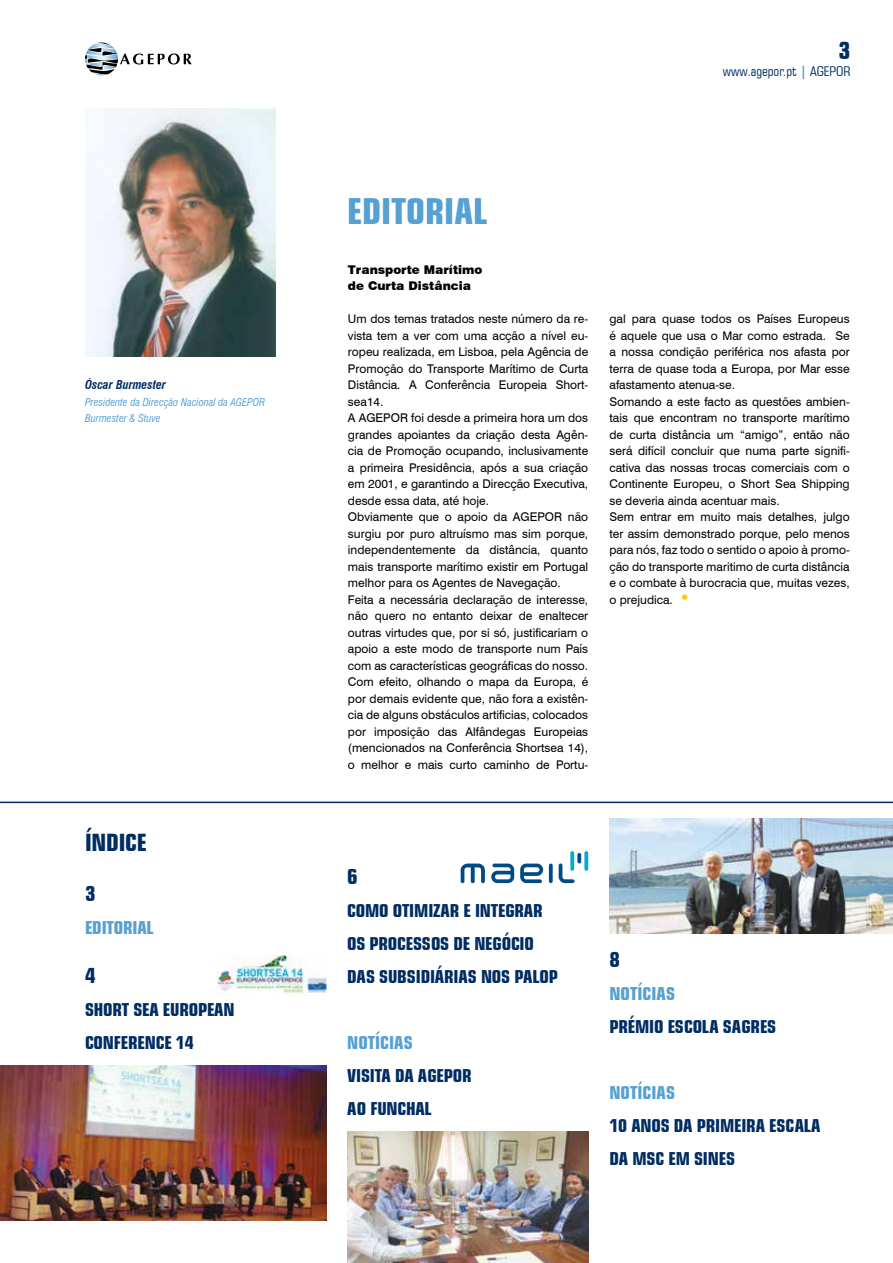
<style>
.page{position:relative;width:893px;height:1263px;background:#fff}
.page>*{position:absolute;margin:0;border:0;box-sizing:border-box;transform-origin:0 0}
.t1{font:700 condensed 36px "Square 721 BT";color:#56a0d3}
.t2{font:700 condensed 24px "Square 721 BT";letter-spacing:-.01em;color:#002d62}
.t3{font:700 condensed 21px "Square 721 BT";color:#002d62}
.t4{font:700 condensed 18px/33px "Square 721 BT";letter-spacing:-.01em;color:#002d62}
.t5{font:700 condensed 18px "Square 721 BT";color:#56a0d3}
.t6{font:condensed 13.5px "Square 721 BT";color:#002d62}
.t7{font:12px/16.5px "Swiss 721 BT";color:#000}
.t8{font:900 12px/16.5px "Swiss 721 BT";color:#000}
.t9{font:italic 700 condensed 12px "Swiss 721 BT";color:#002d62}
.t10{font:italic condensed 10.5px/16.5px "Swiss 721 BT";color:#56a0d3}
.s1{font-weight:700;color:#56a0d3}
.s2{font-size:18px;color:#ffcb05}
</style>
<div class="page">
<svg style="left:85px;top:43px;width:107px;height:32px"></svg>
<hr style="left:0;top:802px;width:893px;height:1px;background:#002d62">
<img style="left:85px;top:109px;width:190px;height:247px">
<svg style="left:577px;top:853px;width:4px;height:10px"></svg>
<svg style="left:570px;top:851px;width:4px;height:20px"></svg>
<svg style="left:584px;top:851px;width:4px;height:20px"></svg>
<svg style="left:461px;top:863px;width:113px;height:20px"></svg>
<img style="left:217px;top:955px;width:109px;height:41px">
<img style="left:0;top:1066px;width:326px;height:154px">
<img style="left:347px;top:1132px;width:241px;height:131px">
<img style="left:609px;top:818px;width:284px;height:116px">
<p class="t9" style="left:85px;top:377px;width:82px">Óscar Burmester</p>
<p class="t10" style="left:85px;top:393px;width:181px">Presidente da Direcção Nacional da AGEPOR<br>Burmester &amp; Stuve</p>
<h2 class="t2" style="left:85px;top:828px;width:63px">ÍNDICE</h2>
<h3 class="t3" style="left:85px;top:880px;width:12px">3</h3>
<h3 class="t5" style="left:85px;top:916px;width:70px">EDITORIAL</h3>
<h3 class="t3" style="left:85px;top:963px;width:12px">4</h3>
<h3 class="t4" style="left:85px;top:993px;width:151px">SHORT SEA EUROPEAN<br>CONFERENCE 14</h3>
<h1 class="t1" style="left:347px;top:189px;width:141px">EDITORIAL</h1>
<h2 class="t2" style="left:838px;top:36px;width:13px">3</h2>
<p class="t6" style="left:723px;top:63px;width:129px">www.agepor.pt <span class="s1">|</span> AGEPOR</p>
<p class="t8" style="left:348px;top:261px;width:136px">Transporte Marítimo de Curta Distância</p>
<p class="t7" style="left:348px;top:310px;width:242px">Um dos temas tratados neste número da re&shy;vista tem a ver com uma acção a nível eu&shy;ropeu realizada, em Lisboa, pela Agência de Promoção do Transporte Marítimo de Curta Distância. A Conferência Europeia Short&shy;sea14.<br>A AGEPOR foi desde a primeira hora um dos grandes apoiantes da criação desta Agên&shy;cia de Promoção ocupando, inclusivamente a primeira Presidência, após a sua criação em 2001, e garantindo a Direcção Executiva, desde essa data, até hoje.<br>Obviamente que o apoio da AGEPOR não surgiu por puro altruísmo mas sim porque, independentemente da distância, quanto mais transporte marítimo existir em Portugal melhor para os Agentes de Navegação.<br>Feita a necessária declaração de interesse, não quero no entanto deixar de enaltecer outras virtudes que, por si só, justificariam o apoio a este modo de transporte num País com as características geográficas do nosso.<br>Com efeito, olhando o mapa da Europa, é por demais evidente que, não fora a existên&shy;cia de alguns obstáculos artificias, colocados por imposição das Alfândegas Europeias (mencionados na Conferência Shortsea 14), o melhor e mais curto caminho de Portu-</p>
<p class="t7" style="left:609px;top:310px;width:242px">gal para quase todos os Países Europeus é aquele que usa o Mar como estrada. Se a nossa condição periférica nos afasta por terra de quase toda a Europa, por Mar esse afastamento atenua-se.<br>Somando a este facto as questões ambien&shy;tais que encontram no transporte marítimo de curta distância um “amigo”, então não será difícil concluir que numa parte signifi&shy;cativa das nossas trocas comerciais com o Continente Europeu, o Short Sea Shipping se deveria ainda acentuar mais.<br>Sem entrar em muito mais detalhes, julgo ter assim demonstrado porque, pelo menos para nós, faz todo o sentido o apoio à promo&shy;ção do transporte maritimo de curta distância e o combate à burocracia que, muitas vezes, o prejudica. <span class="s2">•</span></p>
<h3 class="t3" style="left:347px;top:864px;width:12px">6</h3>
<h3 class="t4" style="left:347px;top:894px;width:212px">COMO OTIMIZAR E INTEGRAR<br>OS PROCESSOS DE NEGÓCIO<br>DAS SUBSIDIÁRIAS NOS PALOP</h3>
<h3 class="t5" style="left:347px;top:1032px;width:67px">NOTÍCIAS</h3>
<h3 class="t4" style="left:347px;top:1059px;width:126px">VISITA DA AGEPOR<br>AO FUNCHAL</h3>
<h3 class="t3" style="left:609px;top:946px;width:12px">8</h3>
<h3 class="t5" style="left:609px;top:982px;width:67px">NOTÍCIAS</h3>
<h3 class="t4" style="left:609px;top:1009px;width:168px">PRÉMIO ESCOLA SAGRES</h3>
<h3 class="t5" style="left:609px;top:1081px;width:67px">NOTÍCIAS</h3>
<h3 class="t4" style="left:609px;top:1108px;width:213px">10 ANOS DA PRIMEIRA ESCALA<br>DA MSC EM SINES</h3>
</div>
